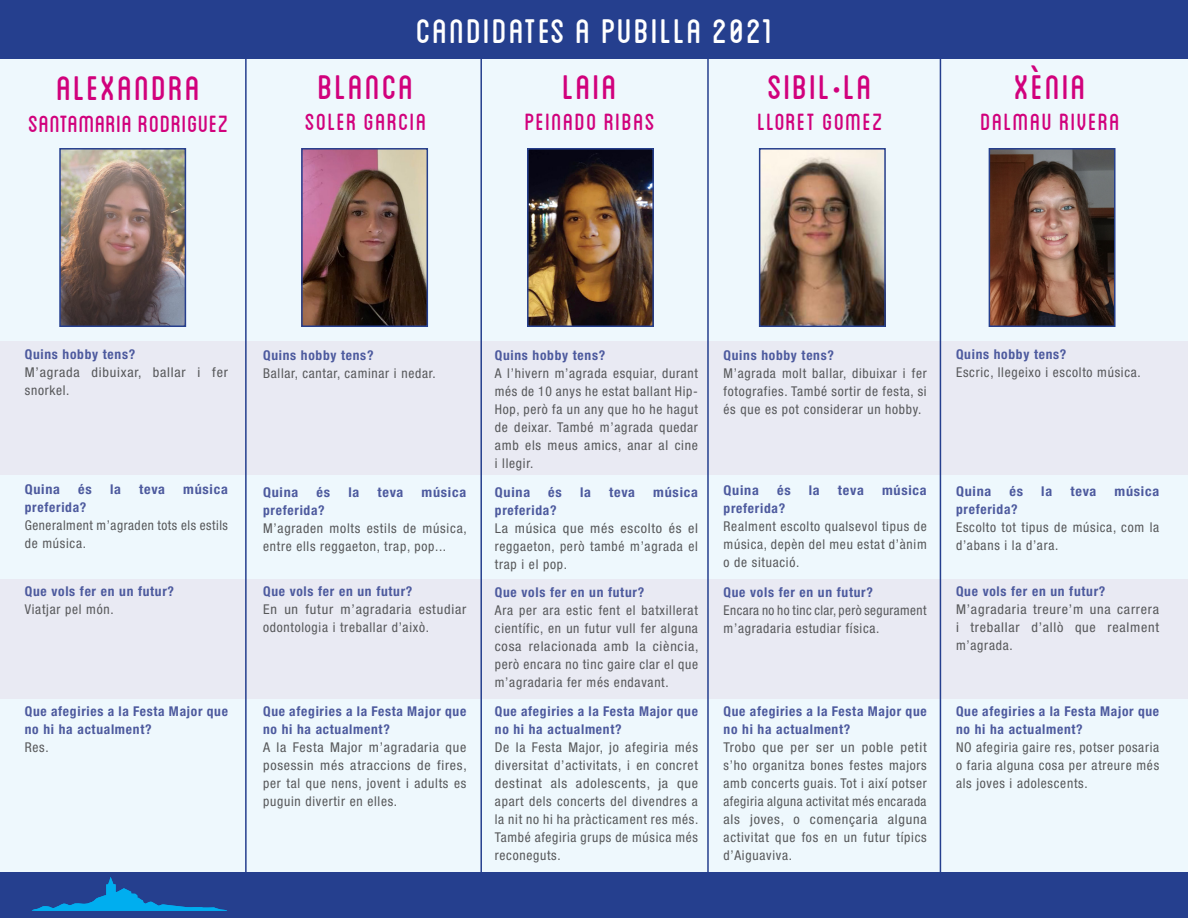
<style>
.page{position:relative;width:1188px;height:918px;background:#fff}
.page>*{position:absolute;margin:0;border:0;box-sizing:border-box;transform-origin:0 0}
.Paragraph_Style_H10{font:48px "Blanch Caps";letter-spacing:.04em;color:#d1017c}
.Paragraph_Style_H10-2{font:48px "Blanch Caps";letter-spacing:.04em;color:#fff}
.Paragraph_Style_H10-3{font:33px "Blanch Caps";letter-spacing:.04em;color:#d1017c}
.Paragraph_Style_H10-4{font:33px "Blanch Caps";letter-spacing:.02em;color:#d1017c}
.Tirinculis_NEUE{font:condensed 13.5px/18px "Helvetica Neue LT Std";letter-spacing:.055em;color:#57585a;text-align:justify}
.Tirinculis_NEUE-2{font:700 condensed 13.5px/18px "Helvetica Neue LT Std";letter-spacing:.055em;color:#4d5a9e}
.Tirinculis_NEUE-3{font:condensed 13.5px/18px "Helvetica Neue LT Std";letter-spacing:.055em;color:#57585a;text-align:justify;scale:1.05 1}
.Tirinculis_NEUE-4{font:condensed 13.5px/18px "Helvetica Neue LT Std";letter-spacing:.055em;color:#57585a;text-align:justify;scale:1.04 1}
.Tirinculis_NEUE-5{font:700 condensed 13.5px "Helvetica Neue LT Std";letter-spacing:.055em;color:#4d5a9e;scale:1.05 1}
.Tirinculis_NEUE-6{font:condensed 13.5px/18px "Helvetica Neue LT Std";letter-spacing:.03em;color:#57585a}
.s1{font-family:"Arno Pro"}
</style>
<div class="page">
<div style="left:0;top:18px;width:1188px;height:862px;background:#eef8fd"></div>
<div style="left:0;top:579px;width:1188px;height:119px;background:#e9eaf3"></div>
<div style="left:0;top:341px;width:1188px;height:134px;background:#e9eaf3"></div>
<div style="left:0;top:873px;width:1188px;height:45px;background:#253f8e"></div>
<div style="left:0;top:0;width:1188px;height:58px;background:#253f8e"></div>
<svg style="left:32px;top:877px;width:195px;height:34px"></svg>
<img style="left:304px;top:151px;width:121px;height:173px">
<div style="left:301px;top:148px;width:127px;height:179px;border:2px solid #253f8e"></div>
<img style="left:62px;top:151px;width:121px;height:173px">
<div style="left:59px;top:148px;width:127px;height:179px;border:2px solid #253f8e"></div>
<img style="left:992px;top:151px;width:121px;height:173px">
<div style="left:989px;top:148px;width:127px;height:179px;border:2px solid #253f8e"></div>
<img style="left:530px;top:151px;width:121px;height:173px">
<div style="left:527px;top:148px;width:127px;height:179px;border:2px solid #253f8e"></div>
<img style="left:762px;top:151px;width:121px;height:173px">
<div style="left:759px;top:148px;width:127px;height:179px;border:2px solid #253f8e"></div>
<hr style="left:245px;top:50px;width:2px;height:830px;background:#253f8e">
<hr style="left:480px;top:50px;width:2px;height:830px;background:#253f8e">
<hr style="left:707px;top:50px;width:2px;height:830px;background:#253f8e">
<hr style="left:940px;top:50px;width:1px;height:830px;background:#253f8e">
<p class="Paragraph_Style_H10" style="left:56px;top:67px;width:145px">alexandra</p>
<p class="Paragraph_Style_H10-4" style="left:29px;top:109px;width:201px">santamaria rodriguez</p>
<p class="Paragraph_Style_H10-2" style="left:416px;top:10px;width:358px">CANDIDATES A PUBILLA 2021</p>
<p class="Paragraph_Style_H10" style="left:318px;top:65px;width:97px">BLANCA</p>
<p class="Paragraph_Style_H10-3" style="left:305px;top:107px;width:123px">SOLER GARCIA</p>
<p class="Paragraph_Style_H10" style="left:563px;top:65px;width:56px">LAIA</p>
<p class="Paragraph_Style_H10-3" style="left:525px;top:107px;width:131px">peinado ribas</p>
<p class="Paragraph_Style_H10" style="left:768px;top:65px;width:106px">sibil<span class="s1">·</span>la</p>
<p class="Paragraph_Style_H10-3" style="left:757px;top:107px;width:127px">lloret gomez</p>
<p class="Paragraph_Style_H10" style="left:1014px;top:65px;width:73px">Xènia</p>
<p class="Paragraph_Style_H10-3" style="left:980px;top:107px;width:141px">dalmau rivera</p>
<p class="Tirinculis_NEUE-2" style="left:25px;top:345px;width:112px">Quins hobby tens?</p>
<p class="Tirinculis_NEUE-3" style="left:25px;top:363px;width:195px">M’agrada dibuixar, ballar i fer snorkel.</p>
<p class="Tirinculis_NEUE-5" style="left:25px;top:481px;width:35px">Quina</p>
<p class="Tirinculis_NEUE-5" style="left:78px;top:481px;width:14px">és</p>
<p class="Tirinculis_NEUE-5" style="left:110px;top:481px;width:12px">la</p>
<p class="Tirinculis_NEUE-5" style="left:139px;top:481px;width:26px">teva</p>
<p class="Tirinculis_NEUE-5" style="left:183px;top:481px;width:44px">música</p>
<p class="Tirinculis_NEUE-2" style="left:25px;top:498px;width:63px">preferida?</p>
<p class="Tirinculis_NEUE" style="left:25px;top:516px;width:205px">Generalment m’agraden tots els estils de música.</p>
<p class="Tirinculis_NEUE-2" style="left:25px;top:582px;width:151px">Que vols fer en un futur?</p>
<p class="Tirinculis_NEUE" style="left:25px;top:600px;width:90px">Viatjar pel món.</p>
<p class="Tirinculis_NEUE-2" style="left:25px;top:702px;width:205px">Que afegiries a la Festa Major que no hi ha actualment?</p>
<p class="Tirinculis_NEUE" style="left:25px;top:738px;width:25px">Res.</p>
<p class="Tirinculis_NEUE-2" style="left:263px;top:346px;width:112px">Quins hobby tens?</p>
<p class="Tirinculis_NEUE" style="left:263px;top:364px;width:174px">Ballar, cantar, caminar i nedar.</p>
<p class="Tirinculis_NEUE-5" style="left:263px;top:484px;width:35px">Quina</p>
<p class="Tirinculis_NEUE-5" style="left:317px;top:484px;width:14px">és</p>
<p class="Tirinculis_NEUE-5" style="left:348px;top:484px;width:12px">la</p>
<p class="Tirinculis_NEUE-5" style="left:378px;top:484px;width:26px">teva</p>
<p class="Tirinculis_NEUE-5" style="left:422px;top:484px;width:44px">música</p>
<p class="Tirinculis_NEUE-2" style="left:263px;top:501px;width:63px">preferida?</p>
<p class="Tirinculis_NEUE" style="left:263px;top:519px;width:205px">M’agraden molts estils de música, entre ells reggaeton, trap, pop...</p>
<p class="Tirinculis_NEUE-2" style="left:263px;top:582px;width:151px">Que vols fer en un futur?</p>
<p class="Tirinculis_NEUE-3" style="left:263px;top:600px;width:195px">En un futur m’agradaria estudiar odontologia i treballar d’això.</p>
<p class="Tirinculis_NEUE-2" style="left:263px;top:702px;width:205px">Que afegiries a la Festa Major que no hi ha actualment?</p>
<p class="Tirinculis_NEUE-4" style="left:263px;top:738px;width:197px">A la Festa Major m’agradaria que posessin més atraccions de fires, per tal que nens, jovent i adults es puguin divertir en elles.</p>
<p class="Tirinculis_NEUE-2" style="left:495px;top:346px;width:112px">Quins hobby tens?</p>
<p class="Tirinculis_NEUE" style="left:495px;top:364px;width:205px">A l’hivern m’agrada esquiar, durant més de 10 anys he estat ballant Hip-Hop, però fa un any que ho he hagut de deixar. També m’agrada quedar amb els meus amics, anar al cine i llegir.</p>
<p class="Tirinculis_NEUE-5" style="left:495px;top:484px;width:35px">Quina</p>
<p class="Tirinculis_NEUE-5" style="left:548px;top:484px;width:14px">és</p>
<p class="Tirinculis_NEUE-5" style="left:580px;top:484px;width:12px">la</p>
<p class="Tirinculis_NEUE-5" style="left:609px;top:484px;width:26px">teva</p>
<p class="Tirinculis_NEUE-5" style="left:653px;top:484px;width:44px">música</p>
<p class="Tirinculis_NEUE-2" style="left:495px;top:501px;width:63px">preferida?</p>
<p class="Tirinculis_NEUE-3" style="left:495px;top:519px;width:195px">La música que més escolto és el reggaeton, però també m’agrada el trap i el pop.</p>
<p class="Tirinculis_NEUE-2" style="left:495px;top:583px;width:151px">Que vols fer en un futur?</p>
<p class="Tirinculis_NEUE" style="left:495px;top:601px;width:205px">Ara per ara estic fent el batxillerat científic, en un futur vull fer alguna cosa relacionada amb la ciència, però encara no tinc gaire clar el que m’agradaria fer més endavant.</p>
<p class="Tirinculis_NEUE-2" style="left:495px;top:702px;width:205px">Que afegiries a la Festa Major que no hi ha actualment?</p>
<p class="Tirinculis_NEUE" style="left:495px;top:738px;width:205px">De la Festa Major, jo afegiria més diversitat d’activitats, i en concret destinat als adolescents, ja que apart dels concerts del divendres a la nit no hi ha pràcticament res més.<br>També afegiria grups de música més reconeguts.</p>
<p class="Tirinculis_NEUE-2" style="left:724px;top:346px;width:112px">Quins hobby tens?</p>
<p class="Tirinculis_NEUE" style="left:724px;top:364px;width:205px">M’agrada molt ballar, dibuixar i fer fotografies. També sortir de festa, si és que es pot considerar un hobby.</p>
<p class="Tirinculis_NEUE-5" style="left:724px;top:482px;width:35px">Quina</p>
<p class="Tirinculis_NEUE-5" style="left:777px;top:482px;width:14px">és</p>
<p class="Tirinculis_NEUE-5" style="left:809px;top:482px;width:12px">la</p>
<p class="Tirinculis_NEUE-5" style="left:838px;top:482px;width:26px">teva</p>
<p class="Tirinculis_NEUE-5" style="left:882px;top:482px;width:44px">música</p>
<p class="Tirinculis_NEUE-2" style="left:724px;top:499px;width:63px">preferida?</p>
<p class="Tirinculis_NEUE" style="left:724px;top:517px;width:205px">Realment escolto qualsevol tipus de música, depèn del meu estat d’ànim o de situació.</p>
<p class="Tirinculis_NEUE-2" style="left:724px;top:583px;width:151px">Que vols fer en un futur?</p>
<p class="Tirinculis_NEUE-6" style="left:724px;top:601px;width:204px">Encara no ho tinc clar, però segurament m’agradaria estudiar física.</p>
<p class="Tirinculis_NEUE-2" style="left:724px;top:702px;width:205px">Que afegiries a la Festa Major que no hi ha actualment?</p>
<p class="Tirinculis_NEUE-3" style="left:724px;top:738px;width:195px">Trobo que per ser un poble petit s’ho organitza bones festes majors amb concerts guais. Tot i així potser afegiria alguna activitat més encarada als joves, o començaria alguna activitat que fos en un futur típics d’Aiguaviva.</p>
<p class="Tirinculis_NEUE-2" style="left:956px;top:345px;width:112px">Quins hobby tens?</p>
<p class="Tirinculis_NEUE" style="left:956px;top:363px;width:186px">Escric, llegeixo i escolto música.</p>
<p class="Tirinculis_NEUE-5" style="left:956px;top:483px;width:35px">Quina</p>
<p class="Tirinculis_NEUE-5" style="left:1010px;top:483px;width:14px">és</p>
<p class="Tirinculis_NEUE-5" style="left:1041px;top:483px;width:12px">la</p>
<p class="Tirinculis_NEUE-5" style="left:1070px;top:483px;width:26px">teva</p>
<p class="Tirinculis_NEUE-5" style="left:1115px;top:483px;width:44px">música</p>
<p class="Tirinculis_NEUE-2" style="left:956px;top:500px;width:63px">preferida?</p>
<p class="Tirinculis_NEUE" style="left:956px;top:518px;width:205px">Escolto tot tipus de música, com la d’abans i la d’ara.</p>
<p class="Tirinculis_NEUE-2" style="left:956px;top:582px;width:151px">Que vols fer en un futur?</p>
<p class="Tirinculis_NEUE-3" style="left:956px;top:600px;width:195px">M’agradaria treure’m una carrera i treballar d’allò que realment m’agrada.</p>
<p class="Tirinculis_NEUE-2" style="left:956px;top:702px;width:205px">Que afegiries a la Festa Major que no hi ha actualment?</p>
<p class="Tirinculis_NEUE" style="left:956px;top:738px;width:205px">NO afegiria gaire res, potser posaria o faria alguna cosa per atreure més als joves i adolescents.</p>
</div>
